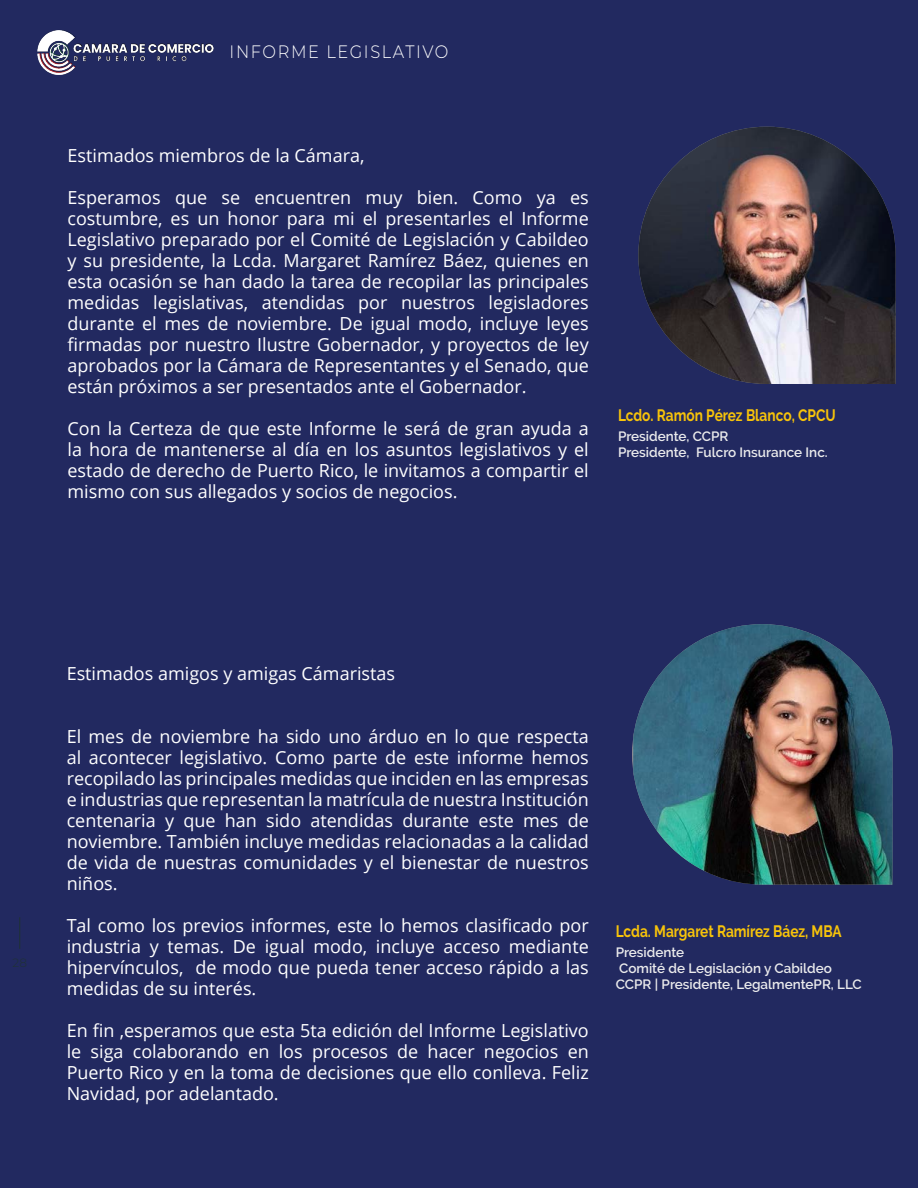
<style>
.page{position:relative;width:918px;height:1188px;background:#222960}
.page>*{position:absolute;margin:0;border:0;box-sizing:border-box;transform-origin:0 0}
.t1{font:18px/21px "Open Sans";color:#fff;text-align:justify}
.Tagline{font:300 18px "Montserrat";letter-spacing:.1em;color:#fff;scale:.9 1}
.Paragraph_Style_37{font:700 16.5px "Raleway";color:#f7c30a;scale:.83 1}
.Paragraph_Style_38{font:600 13.5px "Raleway";color:#ebebec}
.t2{font:300 12px "Montserrat";color:#1f3234}
</style>
<div class="page">
<img style="left:638px;top:127px;width:258px;height:257px">
<hr style="left:19px;top:917px;width:1px;height:32px;background:#1f3234">
<img style="left:633px;top:624px;width:259px;height:261px">
<img style="left:37px;top:31px;width:177px;height:44px">
<p class="Tagline" style="left:230px;top:40px;width:245px">INFORME LEGISLATIVO</p>
<p class="t1" style="left:68px;top:144px;width:299px">Estimados miembros de la Cámara,</p>
<p class="t1" style="left:68px;top:186px;width:523px">Esperamos que se encuentren muy bien. Como ya es costumbre, es un honor para mi el presentarles el Informe Legislativo preparado por el Comité de Legislación y Cabildeo y su presidente, la Lcda. Margaret Ramírez Báez, quienes en esta ocasión se han dado la tarea de recopilar las principales medidas legislativas, atendidas por nuestros legisladores durante el mes de noviembre. De igual modo, incluye leyes firmadas por nuestro Ilustre Gobernador, y proyectos de ley aprobados por la Cámara de Representantes y el Senado, que están próximos a ser presentados ante el Gobernador.</p>
<p class="t1" style="left:68px;top:417px;width:523px">Con la Certeza de que este Informe le será de gran ayuda a la hora de mantenerse al día en los asuntos legislativos y el estado de derecho de Puerto Rico, le invitamos a compartir el mismo con sus allegados y socios de negocios.</p>
<p class="Paragraph_Style_37" style="left:618px;top:405px;width:264px">Lcdo. Ramón Pérez Blanco, CPCU</p>
<p class="Paragraph_Style_38" style="left:618px;top:428px;width:112px">Presidente, CCPR</p>
<p class="Paragraph_Style_38" style="left:618px;top:444px;width:211px">Presidente, Fulcro Insurance Inc.</p>
<p class="t2" style="left:13px;top:955px;width:16px">28</p>
<p class="t1" style="left:67px;top:662px;width:330px">Estimados amigos y amigas Cámaristas</p>
<p class="t1" style="left:67px;top:725px;width:524px">El mes de noviembre ha sido uno árduo en lo que respecta al acontecer legislativo. Como parte de este informe hemos recopilado las principales medidas que inciden en las empresas e industrias que representan la matrícula de nuestra Institución centenaria y que han sido atendidas durante este mes de noviembre. También incluye medidas relacionadas a la calidad de vida de nuestras comunidades y el bienestar de nuestros niños.</p>
<p class="t1" style="left:67px;top:914px;width:524px">Tal como los previos informes, este lo hemos clasificado por industria y temas. De igual modo, incluye acceso mediante hipervínculos, de modo que pueda tener acceso rápido a las medidas de su interés.</p>
<p class="t1" style="left:67px;top:1019px;width:524px">En fin ,esperamos que esta 5ta edición del Informe Legislativo le siga colaborando en los procesos de hacer negocios en Puerto Rico y en la toma de decisiones que ello conlleva. Feliz Navidad, por adelantado.</p>
<p class="Paragraph_Style_37" style="left:616px;top:921px;width:274px">Lcda. Margaret Ramírez Báez, MBA</p>
<p class="Paragraph_Style_38" style="left:616px;top:944px;width:70px">Presidente</p>
<p class="Paragraph_Style_38" style="left:619px;top:960px;width:214px">Comité de Legislación y Cabildeo</p>
<p class="Paragraph_Style_38" style="left:616px;top:976px;width:247px">CCPR | Presidente, LegalmentePR, LLC</p>
</div>
